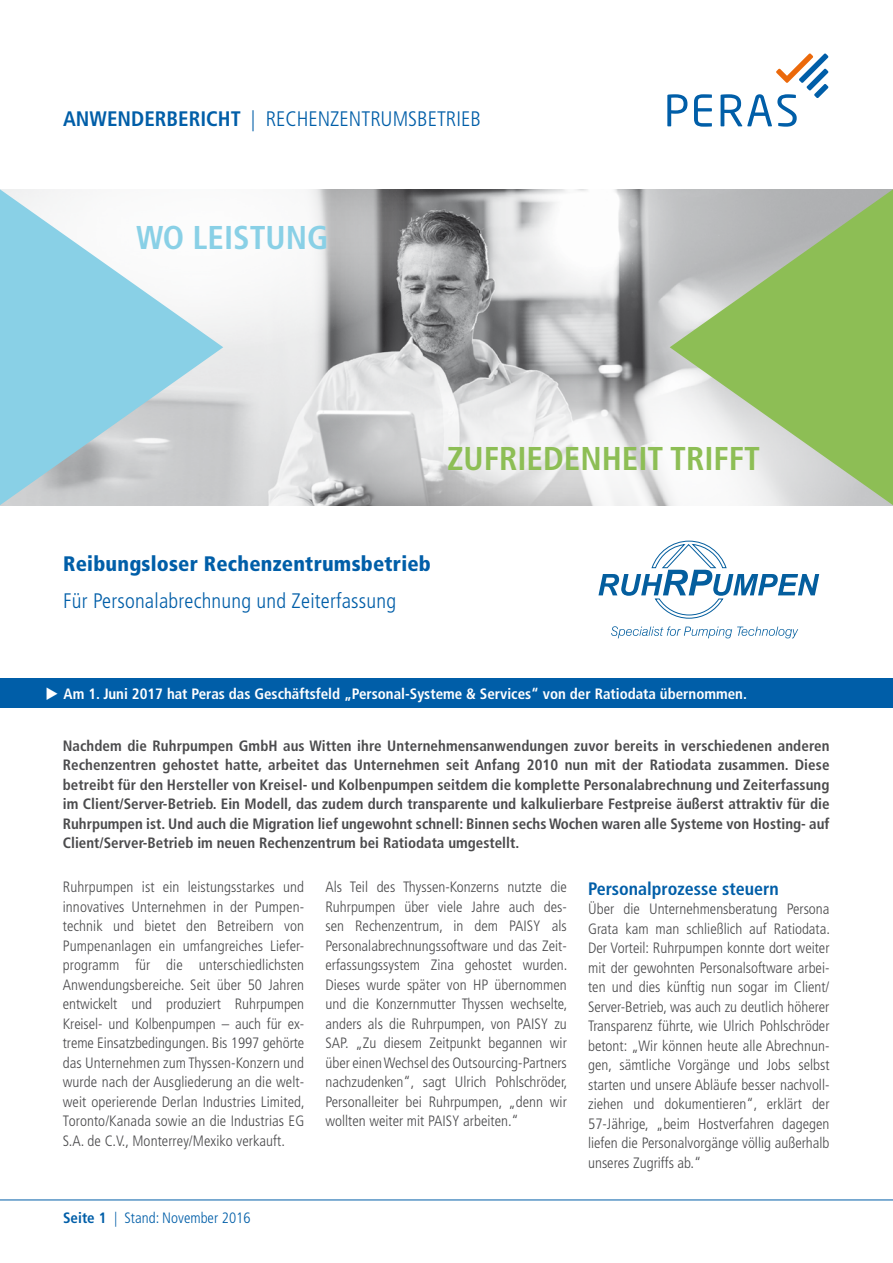
<style>
.page{position:relative;width:893px;height:1263px;background:#fff}
.page>*{position:absolute;margin:0;border:0;box-sizing:border-box;transform-origin:0 0}
.t1{font:700 condensed 33px "Frutiger";color:#8dbe55}
.t2{font:700 condensed 33px "Frutiger";color:#89d0e6}
.t3{font:300 condensed 21px "Frutiger";letter-spacing:.01em;color:#005ea8}
.t4{font:900 condensed 21px "Frutiger";letter-spacing:.01em;color:#005ea8}
.t5{font:700 condensed 18px "Frutiger";color:#005ea8}
.t6{font:300 condensed 15px/19.5px "Frutiger";color:#4b4b4d;text-align:justify}
.t7{font:700 condensed 15px/19.5px "Frutiger";color:#4b4b4d;text-align:justify}
.t8{font:700 condensed 15px "Frutiger";color:#fff}
.t9{font:300 condensed 15px "Frutiger";color:#005ea8}
.s1{font-weight:700}
</style>
<div class="page">
<img style="left:223px;top:189px;width:447px;height:316px">
<svg style="left:223px;top:189px;width:218px;height:164px"></svg>
<svg style="left:309px;top:366px;width:563px;height:202px"></svg>
<svg style="left:0;top:189px;width:223px;height:316px"></svg>
<svg style="left:670px;top:189px;width:223px;height:316px;background:#afc894"></svg>
<svg style="left:667px;top:94px;width:20px;height:32px"></svg>
<svg style="left:694px;top:94px;width:18px;height:33px"></svg>
<svg style="left:721px;top:53px;width:107px;height:74px"></svg>
<svg style="left:598px;top:540px;width:221px;height:79px"></svg>
<svg style="left:611px;top:626px;width:187px;height:12px"></svg>
<hr style="left:0;top:1200px;width:893px;height:1px;background:#005ea8">
<div style="left:0;top:678px;width:893px;height:30px;background:#005ea8"></div>
<h2 class="t3" style="left:63px;top:107px;width:419px"><span class="s1">ANWENDERBERICHT</span> | RECHENZENTRUMSBETRIEB</h2>
<h1 class="t2" style="left:136px;top:218px;width:194px">WO LEISTUNG</h1>
<h1 class="t1" style="left:447px;top:439px;width:314px">ZUFRIEDENHEIT TRIFFT</h1>
<h2 class="t4" style="left:63px;top:551px;width:369px">Reibungsloser Rechenzentrumsbetrieb</h2>
<h2 class="t3" style="left:63px;top:589px;width:334px">Für Personalabrechnung und Zeiterfassung</h2>
<p class="t8" style="left:46px;top:685px;width:703px">◆ Am 1. Juni 2017 hat Peras das Geschäftsfeld „Personal-Systeme &amp; Services“ von der Ratiodata übernommen.</p>
<p class="t7" style="left:63px;top:736px;width:768px">Nachdem die Ruhrpumpen GmbH aus Witten ihre Unternehmensanwendungen zuvor bereits in verschiedenen anderen Rechenzentren gehostet hatte, arbeitet das Unternehmen seit Anfang 2010 nun mit der Ratiodata zusammen. Diese betreibt für den Hersteller von Kreisel- und Kolbenpumpen seitdem die komplette Personalabrechnung und Zeiterfassung im Client/Server-Betrieb. Ein Modell, das zudem durch transparente und kalkulierbare Festpreise äußerst attraktiv für die Ruhrpumpen ist. Und auch die Migration lief ungewohnt schnell: Binnen sechs Wochen waren alle Systeme von Hosting- auf Client/Server-Betrieb im neuen Rechenzentrum bei Ratiodata umgestellt.</p>
<p class="t6" style="left:63px;top:877px;width:243px">Ruhrpumpen ist ein leistungsstarkes und innovatives Unternehmen in der Pumpen&shy;technik und bietet den Betreibern von Pumpenanlagen ein umfangreiches Liefer&shy;programm für die unterschiedlichsten Anwendungsbereiche. Seit über 50 Jahren entwickelt und produziert Ruhrpumpen Kreisel- und Kolbenpumpen – auch für ex&shy;treme Einsatzbedingungen. Bis 1997 gehörte das Unternehmen zum Thyssen-Konzern und wurde nach der Ausgliederung an die welt&shy;weit operierende Derlan Industries Limited, Toronto/Kanada sowie an die Industrias EG S.A. de C.V., Monterrey/Mexiko verkauft.</p>
<p class="t6" style="left:325px;top:877px;width:243px">Als Teil des Thyssen-Konzerns nutzte die Ruhrpumpen über viele Jahre auch des&shy;sen Rechenzentrum, in dem PAISY als Personalabrechnungssoftware und das Zeit&shy;erfassungssystem Zina gehostet wurden.<br>Dieses wurde später von HP übernommen und die Konzernmutter Thyssen wechselte, anders als die Ruhrpumpen, von PAISY zu SAP. „Zu diesem Zeitpunkt begannen wir über einen Wechsel des Outsourcing--Partners nachzudenken“, sagt Ulrich Pohlschröder, Personalleiter bei Ruhrpumpen, „denn wir wollten weiter mit PAISY arbeiten.“</p>
<p class="t5" style="left:588px;top:877px;width:192px">Personalprozesse steuern</p>
<p class="t6" style="left:588px;top:899px;width:243px">Über die Unternehmensberatung Persona Grata kam man schließlich auf Ratiodata.<br>Der Vorteil: Ruhrpumpen konnte dort weiter mit der gewohnten Personalsoftware arbei&shy;ten und dies künftig nun sogar im Client/ Server-Betrieb, was auch zu deutlich höherer Transparenz führte, wie Ulrich Pohlschröder betont: „Wir können heute alle Abrechnun&shy;gen, sämtliche Vorgänge und Jobs selbst starten und unsere Abläufe besser nachvoll&shy;ziehen und dokumentieren“, erklärt der 57-Jährige, „beim Hostverfahren dagegen liefen die Personalvorgänge völlig außerhalb unseres Zugriffs ab.“</p>
<p class="t9" style="left:63px;top:1209px;width:189px"><span class="s1">Seite 1</span> | Stand: November 2016</p>
</div>
